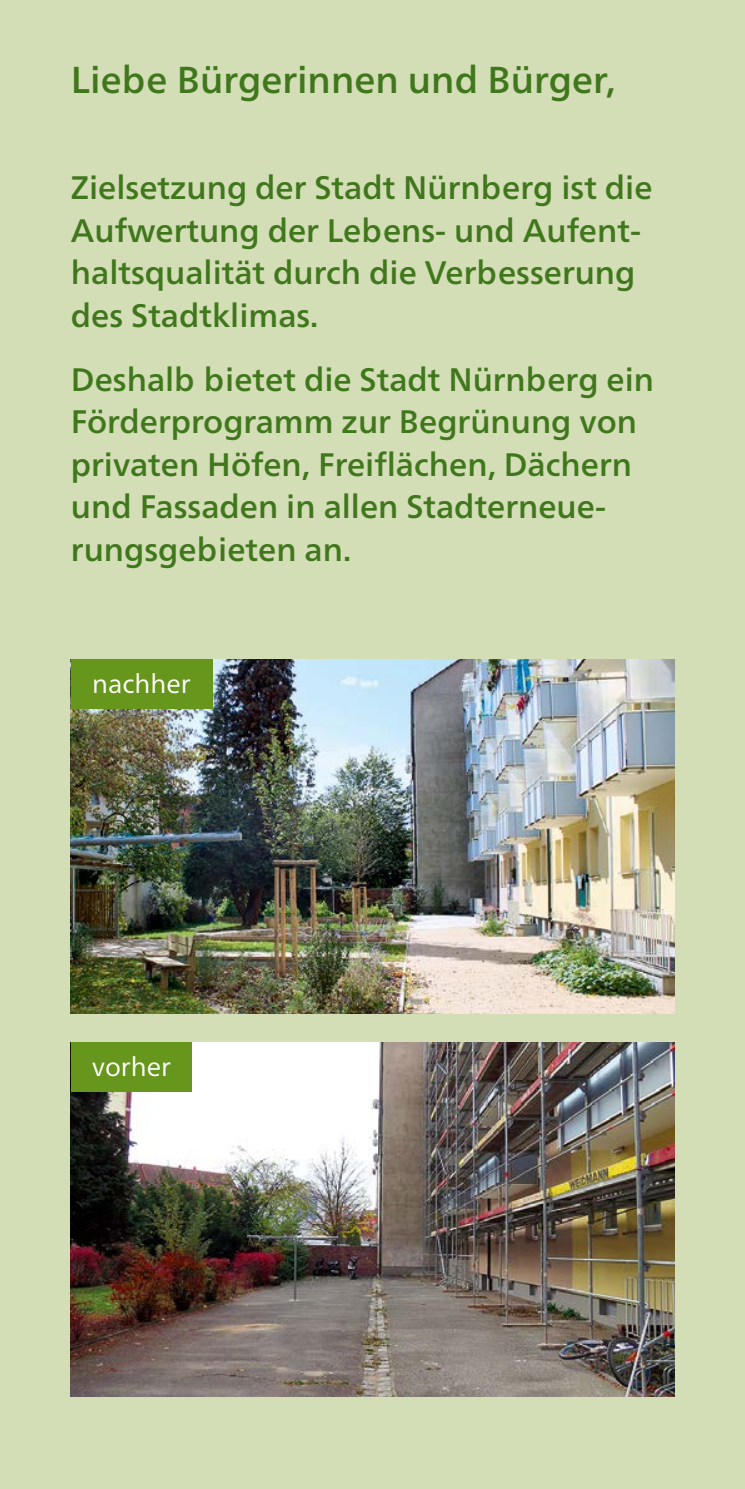
<style>
.page{position:relative;width:745px;height:1489px;background:#fff}
.page>*{position:absolute;margin:0;border:0;box-sizing:border-box;transform-origin:0 0}
.t1{font:500 37.5px "Neue Frutiger World";color:#40771c}
.t2{font:500 32.5px/42.5px "Neue Frutiger World";color:#40771c}
.t3{font:26.25px "Neue Frutiger World";color:#fff}
</style>
<div class="page">
<div style="left:0;top:0;width:744px;height:1488px;background:#d3deb6"></div>
<img style="left:71px;top:659px;width:602px;height:354px">
<img style="left:71px;top:1042px;width:602px;height:354px">
<div style="left:71px;top:659px;width:142px;height:50px;background:#67961d"></div>
<div style="left:71px;top:1042px;width:120px;height:49px;background:#67961d"></div>
<p class="t1" style="left:71px;top:48px;width:545px">Liebe Bürgerinnen und Bürger,</p>
<p class="t2" style="left:71px;top:167px;width:583px">Zielsetzung der Stadt Nürnberg ist die<br>Aufwertung der Lebens- und Aufent&shy;haltsqualität durch die Verbesserung des Stadtklimas.</p>
<p class="t2" style="left:71px;top:358px;width:584px">Deshalb bietet die Stadt Nürnberg ein Förderprogramm zur Begrünung von privaten Höfen, Freiflächen, Dächern und Fassaden in allen Stadterneue&shy;rungsgebieten an.</p>
<p class="t3" style="left:92px;top:663px;width:100px">nachher</p>
<p class="t3" style="left:92px;top:1046px;width:80px">vorher</p>
</div>
